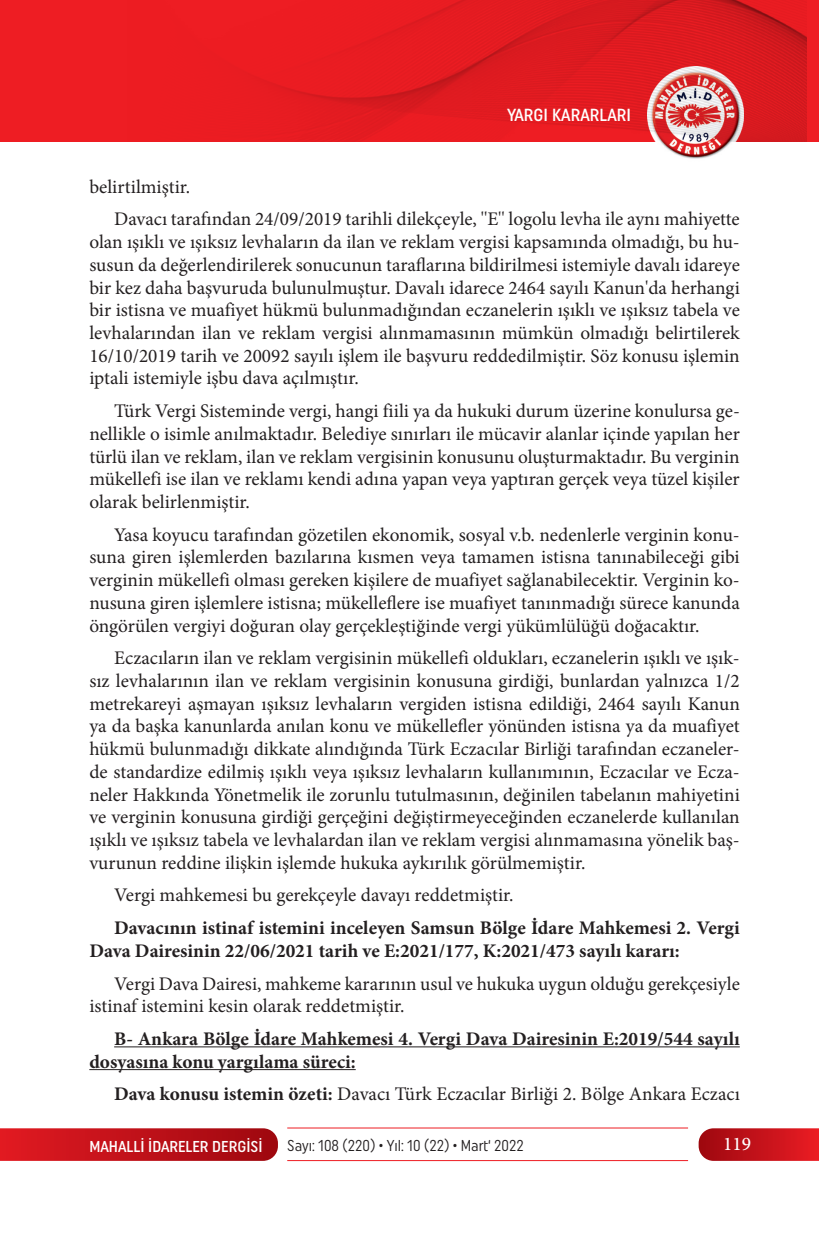
<style>
.page{position:relative;width:819px;height:1241px;background:#fff}
.page>*{position:absolute;margin:0;border:0;box-sizing:border-box;transform-origin:0 0}
.t1{font:19.25px/22.8px "Minion Pro";color:#231f20;text-align:justify}
.t2{font:700 19.25px/22.8px "Minion Pro";color:#231f20}
.t3{font:500 19.25px "Minion Pro";color:#fff}
.t4{font:500 17.5px "Uniform Condensed";color:#fff}
.t5{font:15.75px "Uniform Condensed";color:#231f20;scale:.95 1}
.t6{font:500 15.75px "Uniform Condensed";color:#fff}
.s1{font-weight:700}
</style>
<div class="page">
<svg style="left:0;top:1128px;width:278px;height:32px;background:#c1151c"></svg>
<svg style="left:698px;top:1128px;width:121px;height:32px;background:#c61a22"></svg>
<hr style="left:287px;top:1127px;width:401px;height:1px;background:#ee1d23">
<hr style="left:287px;top:1159px;width:401px;height:1px;background:#ee1d23">
<div style="left:0;top:0;width:819px;height:141px;background:#ee1d23"></div>
<img style="left:647px;top:141px;width:96px;height:18px">
<img style="left:256px;top:0;width:550px;height:141px">
<hr style="left:114px;top:1046px;width:625px;height:1px;background:#231f20">
<hr style="left:89px;top:1068px;width:267px;height:1px;background:#231f20">
<p class="t4" style="left:507px;top:105px;width:125px">YARGI KARARLARI</p>
<p class="t1" style="left:114px;top:170px;width:627px;line-height:32.6px;text-indent:-25px">belirtilmiştir.<br>Davacı tarafından 24/09/2019 tarihli dilekçeyle, ''E'' logolu levha ile aynı mahiyette</p>
<p class="t1" style="left:89px;top:230px;width:652px">olan ışıklı ve ışıksız levhaların da ilan ve reklam vergisi kapsamında olmadığı, bu hu&shy;susun da değerlendirilerek sonucunun taraflarına bildirilmesi istemiyle davalı idareye bir kez daha başvuruda bulunulmuştur. Davalı idarece 2464 sayılı Kanun'da herhangi bir istisna ve muafiyet hükmü bulunmadığından eczanelerin ışıklı ve ışıksız tabela ve levhalarından ilan ve reklam vergisi alınmamasının mümkün olmadığı belirtilerek 16/10/2019 tarih ve 20092 sayılı işlem ile başvuru reddedilmiştir. Söz konusu işlemin iptali istemiyle işbu dava açılmıştır.</p>
<p class="t1" style="left:89px;top:399px;width:652px;text-indent:25px">Türk Vergi Sisteminde vergi, hangi fiili ya da hukuki durum üzerine konulursa ge&shy;nellikle o isimle anılmaktadır. Belediye sınırları ile mücavir alanlar içinde yapılan her türlü ilan ve reklam, ilan ve reklam vergisinin konusunu oluşturmaktadır. Bu verginin mükellefi ise ilan ve reklamı kendi adına yapan veya yaptıran gerçek veya tüzel kişiler olarak belirlenmiştir.</p>
<p class="t1" style="left:89px;top:523px;width:652px;text-indent:25px">Yasa koyucu tarafından gözetilen ekonomik, sosyal v.b. nedenlerle verginin konu&shy;suna giren işlemlerden bazılarına kısmen veya tamamen istisna tanınabileceği gibi verginin mükellefi olması gereken kişilere de muafiyet sağlanabilecektir. Verginin ko&shy;nusuna giren işlemlere istisna; mükelleflere ise muafiyet tanınmadığı sürece kanunda öngörülen vergiyi doğuran olay gerçekleştiğinde vergi yükümlülüğü doğacaktır.</p>
<p class="t1" style="left:89px;top:646px;width:652px;text-indent:25px">Eczacıların ilan ve reklam vergisinin mükellefi oldukları, eczanelerin ışıklı ve ışık&shy;sız levhalarının ilan ve reklam vergisinin konusuna girdiği, bunlardan yalnızca 1/2 metrekareyi aşmayan ışıksız levhaların vergiden istisna edildiği, 2464 sayılı Kanun ya da başka kanunlarda anılan konu ve mükellefler yönünden istisna ya da muafiyet hükmü bulunmadığı dikkate alındığında Türk Eczacılar Birliği tarafından eczaneler&shy;de standardize edilmiş ışıklı veya ışıksız levhaların kullanımının, Eczacılar ve Ecza&shy;neler Hakkında Yönetmelik ile zorunlu tutulmasının, değinilen tabelanın mahiyetini ve verginin konusuna girdiği gerçeğini değiştirmeyeceğinden eczanelerde kullanılan ışıklı ve ışıksız tabela ve levhalardan ilan ve reklam vergisi alınmamasına yönelik baş&shy;vurunun reddine ilişkin işlemde hukuka aykırılık görülmemiştir.</p>
<p class="t1" style="left:114px;top:883px;width:401px">Vergi mahkemesi bu gerekçeyle davayı reddetmiştir.</p>
<p class="t2" style="left:89px;top:916px;width:652px;text-indent:25px">Davacının istinaf istemini inceleyen Samsun Bölge İdare Mahkemesi 2. Vergi<br>Dava Dairesinin 22/06/2021 tarih ve E:2021/177, K:2021/473 sayılı kararı:</p>
<p class="t1" style="left:89px;top:971px;width:652px;text-indent:25px">Vergi Dava Dairesi, mahkeme kararının usul ve hukuka uygun olduğu gerekçesiyle istinaf istemini kesin olarak reddetmiştir.</p>
<p class="t2" style="left:89px;top:1026px;width:652px;text-indent:25px">B- Ankara Bölge İdare Mahkemesi 4. Vergi Dava Dairesinin E:2019/544 sayılı dosyasına konu yargılama süreci:</p>
<p class="t1" style="left:114px;top:1082px;width:627px"><span class="s1">Dava konusu istemin özeti:</span> Davacı Türk Eczacılar Birliği 2. Bölge Ankara Eczacı</p>
<p class="t6" style="left:89px;top:1136px;width:175px">MAHALLİ İDARELER DERGİSİ</p>
<p class="t5" style="left:287px;top:1136px;width:250px">Sayı: 108 (220) • Yıl: 10 (22) • Mart‘ 2022</p>
<p class="t3" style="left:723px;top:1131px;width:29px">119</p>
</div>
